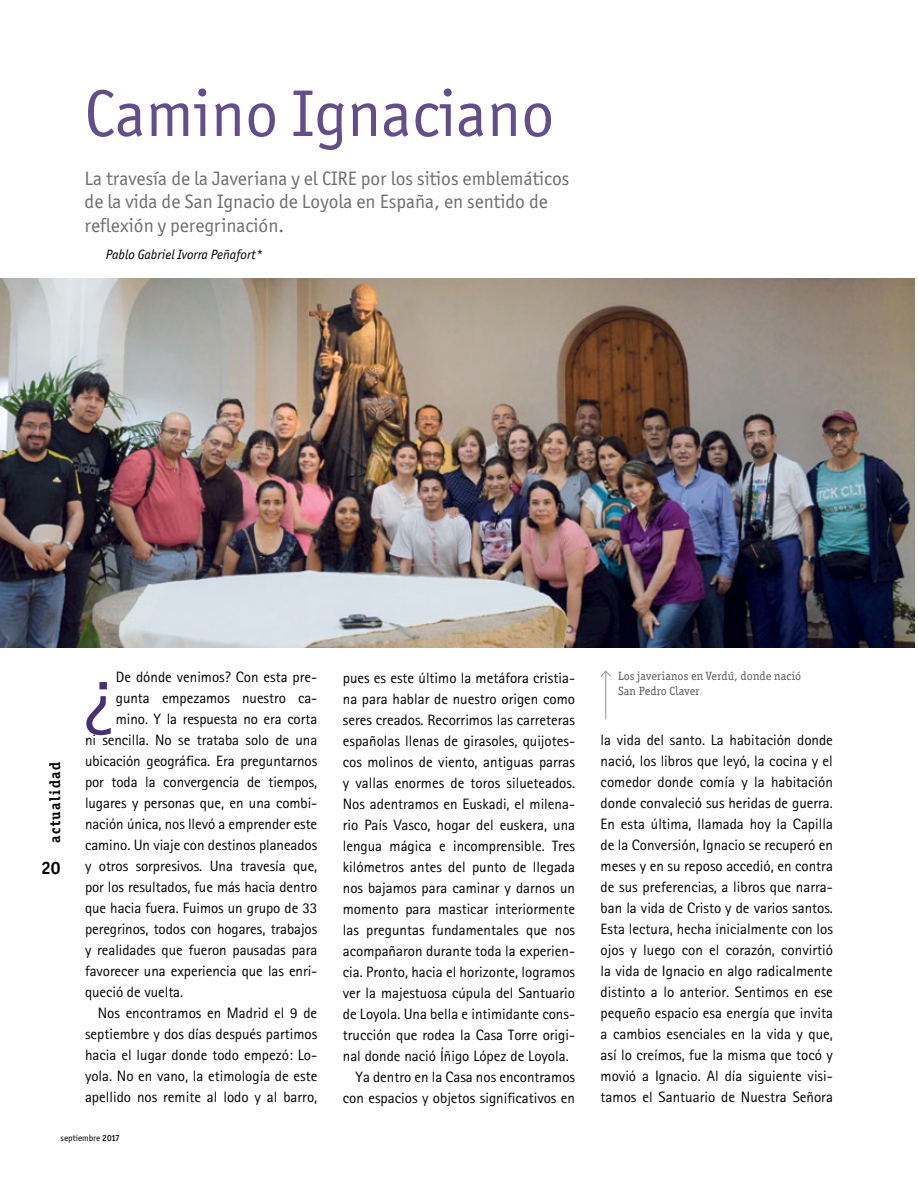
<style>
.page{position:relative;width:918px;height:1188px;background:#fff}
.page>*{position:absolute;margin:0;border:0;box-sizing:border-box;transform-origin:0 0}
.t1{font:75.9px "AT Rotis Sans Serif";color:#483077}
.t2{font:66.15px "Officina Sans ITC";color:#614e8b}
.t3{font:19.5px/23.4px "Officina Sans ITC";color:#6d6e71}
.t4{font:700 18px "Officina Sans ITC";color:#000}
.t5{font:15px/21px "AT Rotis Sans Serif";color:#000;text-align:justify}
.t6{font:700 15px "Officina Ser ITC";letter-spacing:.1em;color:#000}
.t7{font:italic 13.5px "Officina Sans ITC";color:#000}
.t8{font:12px/15px "Officina Ser ITC";letter-spacing:.01em;color:#58595b}
.t9{font:9px "Officina Sans ITC";color:#000}
.s1{font-weight:500}
</style>
<div class="page">
<img style="left:0;top:278px;width:915px;height:369px">
<hr style="left:605px;top:671px;width:1px;height:48px;background:#939598">
<svg style="left:600px;top:670px;width:11px;height:7px"></svg>
<h2 class="t2" style="left:85px;top:75px;width:471px">Camino Ignaciano</h2>
<h3 class="t3" style="left:85px;top:167px;width:486px">La travesía de la Javeriana y el CIRE por los sitios emblemáticos de la vida de San Ignacio de Loyola en España, en sentido de reflexión y peregrinación.</h3>
<p class="t7" style="left:106px;top:247px;width:158px">Pablo Gabriel Ivorra Peñafort*</p>
<p class="t6" style="left:46px;top:843px;width:82px;rotate:-90deg">actualidad</p>
<p class="t4" style="left:41px;top:857px;width:21px">20</p>
<p class="t5" style="left:116px;top:666px;width:203px">De dónde venimos? Con esta pre-</p>
<p class="t5" style="left:116px;top:687px;width:203px">gunta empezamos nuestro ca-</p>
<p class="t5" style="left:116px;top:708px;width:203px">mino. Y la respuesta no era corta</p>
<p class="t5" style="left:85px;top:729px;width:234px">ni sencilla. No se trataba solo de una</p>
<p class="t5" style="left:85px;top:750px;width:234px">ubicación geográfica. Era preguntarnos</p>
<p class="t5" style="left:85px;top:771px;width:234px">por toda la convergencia de tiempos,</p>
<p class="t5" style="left:85px;top:792px;width:234px">lugares y personas que, en una combi-</p>
<p class="t5" style="left:85px;top:813px;width:234px">nación única, nos llevó a emprender este</p>
<p class="t5" style="left:85px;top:834px;width:234px">camino. Un viaje con destinos planeados</p>
<p class="t5" style="left:85px;top:855px;width:234px">y otros sorpresivos. Una travesía que,</p>
<p class="t5" style="left:85px;top:876px;width:234px">por los resultados, fue más hacia dentro</p>
<p class="t5" style="left:85px;top:897px;width:234px">que hacia fuera. Fuimos un grupo de 33</p>
<p class="t5" style="left:85px;top:918px;width:234px">peregrinos, todos con hogares, trabajos</p>
<p class="t5" style="left:85px;top:939px;width:234px">y realidades que fueron pausadas para</p>
<p class="t5" style="left:85px;top:960px;width:234px">favorecer una experiencia que las enri-</p>
<p class="t5" style="left:85px;top:981px;width:100px">queció de vuelta.</p>
<p class="t5" style="left:98px;top:1002px;width:221px">Nos encontramos en Madrid el 9 de</p>
<p class="t5" style="left:85px;top:1023px;width:234px">septiembre y dos días después partimos</p>
<p class="t5" style="left:85px;top:1044px;width:234px">hacia el lugar donde todo empezó: Lo-</p>
<p class="t5" style="left:85px;top:1065px;width:234px">yola. No en vano, la etimología de este</p>
<p class="t5" style="left:85px;top:1086px;width:234px">apellido nos remite al lodo y al barro,</p>
<h1 class="t1" style="left:85px;top:654px;width:32px">¿</h1>
<p class="t9" style="left:61px;top:1133px;width:61px">septiembre <span class="s1">2017</span></p>
<p class="t5" style="left:343px;top:668px;width:234px">pues es este último la metáfora cristia-</p>
<p class="t5" style="left:343px;top:689px;width:234px">na para hablar de nuestro origen como</p>
<p class="t5" style="left:343px;top:710px;width:234px">seres creados. Recorrimos las carreteras</p>
<p class="t5" style="left:343px;top:731px;width:234px">españolas llenas de girasoles, quijotes-</p>
<p class="t5" style="left:343px;top:752px;width:234px">cos molinos de viento, antiguas parras</p>
<p class="t5" style="left:343px;top:773px;width:234px">y vallas enormes de toros silueteados.</p>
<p class="t5" style="left:343px;top:794px;width:234px">Nos adentramos en Euskadi, el milena-</p>
<p class="t5" style="left:343px;top:815px;width:234px">rio País Vasco, hogar del euskera, una</p>
<p class="t5" style="left:343px;top:836px;width:234px">lengua mágica e incomprensible. Tres</p>
<p class="t5" style="left:343px;top:857px;width:234px">kilómetros antes del punto de llegada</p>
<p class="t5" style="left:343px;top:878px;width:234px">nos bajamos para caminar y darnos un</p>
<p class="t5" style="left:343px;top:899px;width:234px">momento para masticar interiormente</p>
<p class="t5" style="left:343px;top:920px;width:234px">las preguntas fundamentales que nos</p>
<p class="t5" style="left:343px;top:941px;width:234px">acompañaron durante toda la experien-</p>
<p class="t5" style="left:343px;top:962px;width:234px">cia. Pronto, hacia el horizonte, logramos</p>
<p class="t5" style="left:343px;top:983px;width:234px">ver la majestuosa cúpula del Santuario</p>
<p class="t5" style="left:343px;top:1004px;width:234px">de Loyola. Una bella e intimidante cons-</p>
<p class="t5" style="left:343px;top:1025px;width:234px">trucción que rodea la Casa Torre origi-</p>
<p class="t5" style="left:343px;top:1046px;width:227px">nal donde nació Íñigo López de Loyola.</p>
<p class="t5" style="left:356px;top:1067px;width:221px">Ya dentro en la Casa nos encontramos</p>
<p class="t5" style="left:343px;top:1088px;width:234px">con espacios y objetos significativos en</p>
<p class="t8" style="left:618px;top:668px;width:185px">Los javerianos en Verdú, donde nació<br>San Pedro Claver</p>
<p class="t5" style="left:601px;top:730px;width:234px">la vida del santo. La habitación donde nació, los libros que leyó, la cocina y el comedor donde comía y la habitación donde convaleció sus heridas de guerra.<br>En esta última, llamada hoy la Capilla de la Conversión, Ignacio se recuperó en meses y en su reposo accedió, en contra de sus preferencias, a libros que narra&shy;ban la vida de Cristo y de varios santos.<br>Esta lectura, hecha inicialmente con los ojos y luego con el corazón, convirtió la vida de Ignacio en algo radicalmente distinto a lo anterior. Sentimos en ese pequeño espacio esa energía que invita a cambios esenciales en la vida y que, así lo creímos, fue la misma que tocó y movió a Ignacio. Al día siguiente visi&shy;tamos el Santuario de Nuestra Señora</p>
</div>
